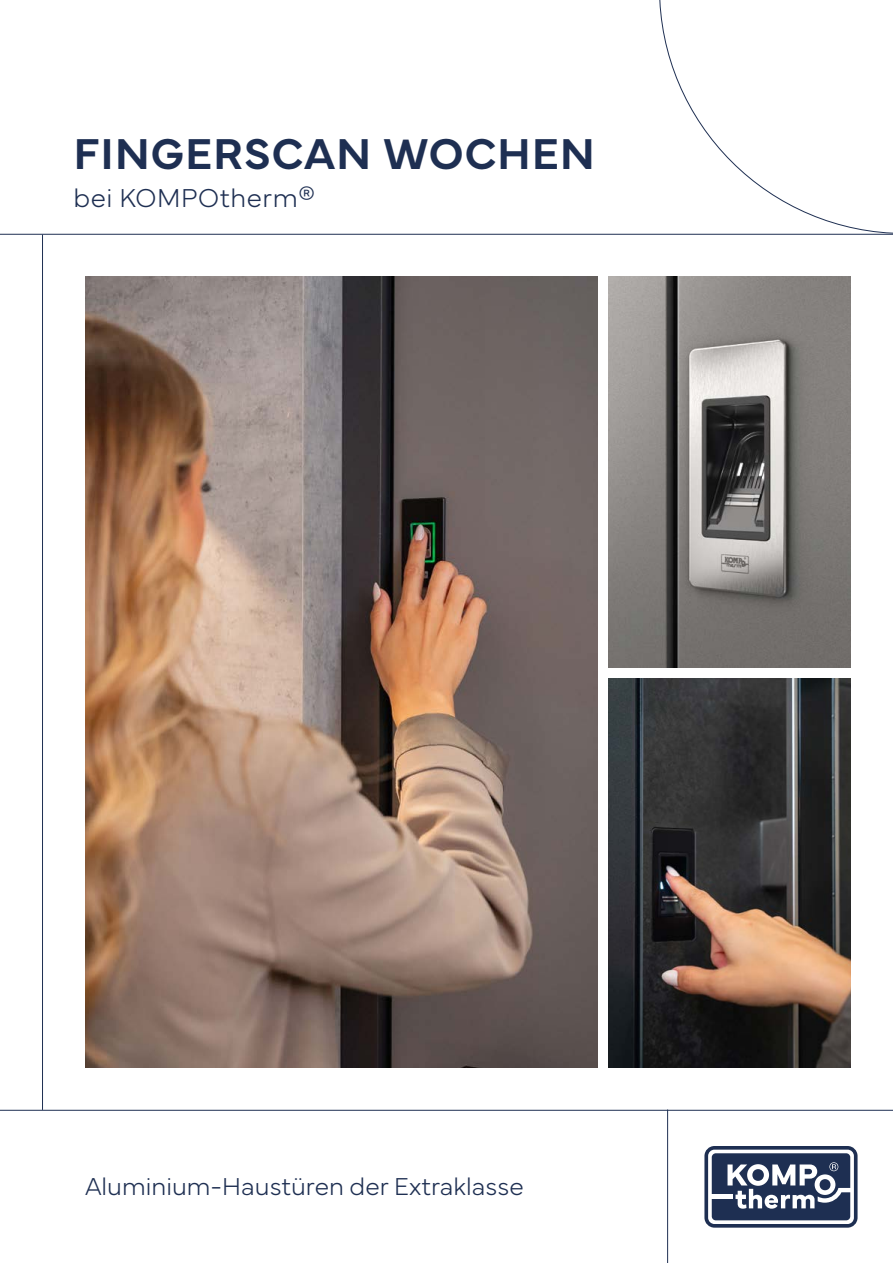
<style>
.page{position:relative;width:893px;height:1263px;background:#fff}
.page>*{position:absolute;margin:0;border:0;box-sizing:border-box;transform-origin:0 0}
.t1{font:600 45px "Mundial";letter-spacing:.02em;color:#1e2f52}
.t2{font:100 27px "Mundial";letter-spacing:.02em;color:#1e2f52}
.t3{font:100 25.5px "Mundial";color:#1e2f52}
</style>
<div class="page">
<img style="left:85px;top:277px;width:512px;height:791px">
<img style="left:609px;top:277px;width:241px;height:390px">
<img style="left:609px;top:679px;width:241px;height:389px">
<svg style="left:659px;top:0;width:234px;height:234px"></svg>
<hr style="left:667px;top:1109px;width:1px;height:154px;background:#1e2f52">
<hr style="left:0;top:234px;width:893px;height:1px;background:#1e2f52">
<hr style="left:0;top:1110px;width:893px;height:1px;background:#1e2f52">
<hr style="left:42px;top:235px;width:1px;height:875px;background:#1e2f52">
<svg style="left:704px;top:1146px;width:153px;height:81px"></svg>
<h1 class="t1" style="left:74px;top:119px;width:523px">FINGERSCAN WOCHEN</h1>
<p class="t2" style="left:74px;top:177px;width:243px">bei KOMPOtherm®</p>
<p class="t3" style="left:85px;top:1167px;width:440px">Aluminium-Haustüren der Extraklasse</p>
</div>
